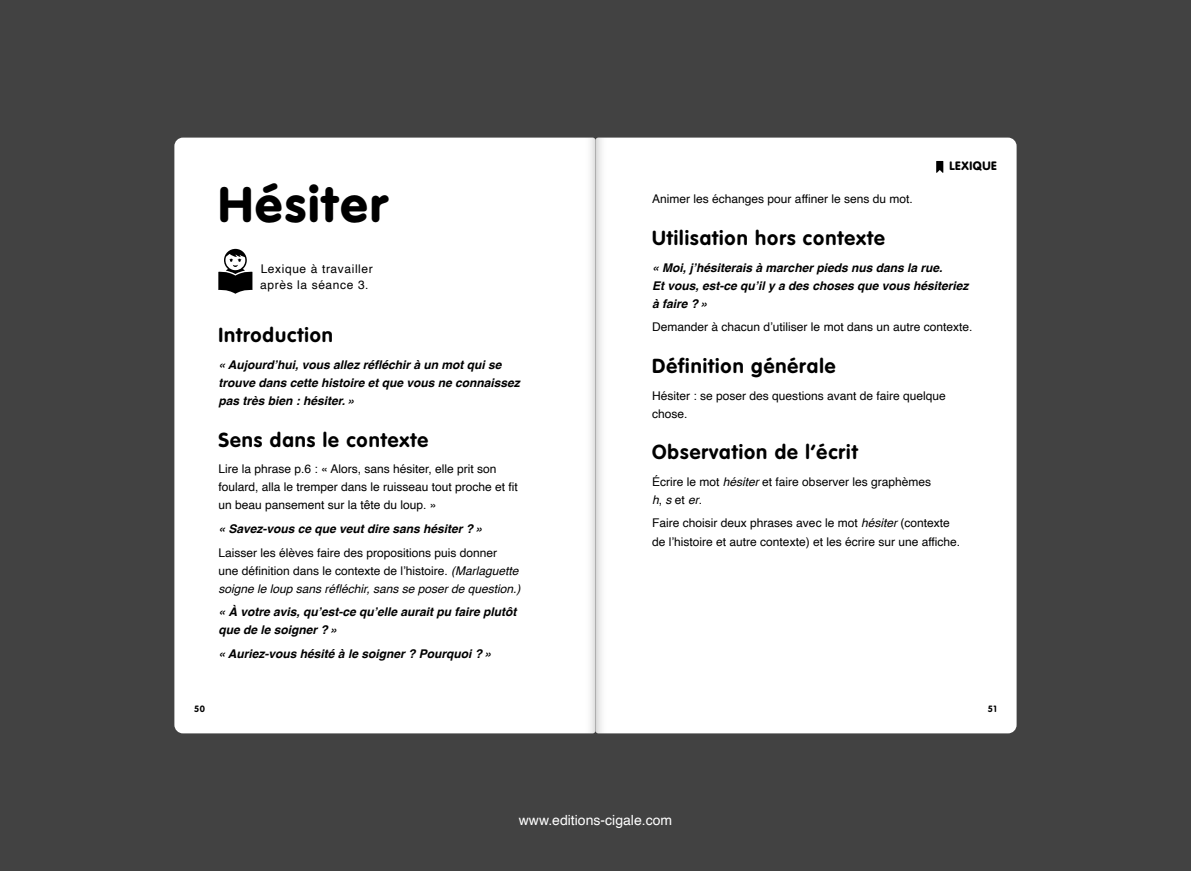
<style>
.page{position:relative;width:1191px;height:871px;background:#fff}
.page>*{position:absolute;margin:0;border:0;box-sizing:border-box;transform-origin:0 0}
.t1{font:300 253px "VAG Rounded Std";color:#000}
.t2{font:900 49px "VAG Rounded Std";letter-spacing:.05em;color:#000}
.t3{font:700 20px "VAG Rounded Std";letter-spacing:.05em;color:#000}
.t4{font:14px "Helvetica";color:#fff}
.t5{font:12px/18px "Helvetica";color:#000}
.t6{font:italic 700 12px/18px "Helvetica";color:#000}
.t7{font:12px/16.8px "Helvetica";letter-spacing:.05em;color:#000}
.t8{font:900 12px "VAG Rounded Std";letter-spacing:.05em;color:#000}
.t9{font:700 9px "VAG Rounded Std";color:#000}
.s1{font-style:italic}
</style>
<div class="page">
<div style="left:0;top:0;width:1191px;height:870px;background:#424242"></div>
<div style="left:174px;top:137px;width:421px;height:596px;background:#fff"></div>
<div style="left:595px;top:137px;width:421px;height:596px;background:#fff"></div>
<h2 class="t2" style="left:218px;top:175px;width:171px">Hésiter</h2>
<p class="t7" style="left:260px;top:260px;width:114px">Lexique à travailler après la séance 3.</p>
<h3 class="t3" style="left:218px;top:323px;width:116px">Introduction</h3>
<p class="t6" style="left:218px;top:356px;width:303px">« Aujourd’hui, vous allez réfléchir à un mot qui se trouve dans cette histoire et que vous ne connaissez pas très bien : hésiter. »</p>
<h3 class="t3" style="left:218px;top:428px;width:211px">Sens dans le contexte</h3>
<p class="t5" style="left:218px;top:460px;width:301px">Lire la phrase p.6 : « Alors, sans hésiter, elle prit son foulard, alla le tremper dans le ruisseau tout proche et fit un beau pansement sur la tête du loup. »</p>
<p class="t6" style="left:218px;top:519px;width:266px">« Savez-vous ce que veut dire sans hésiter ? »</p>
<p class="t5" style="left:218px;top:543px;width:304px">Laisser les élèves faire des propositions puis donner<br>une définition dans le contexte de l’histoire. <span class="s1">(Marlaguette soigne le loup sans réfléchir, sans se poser de question.)</span></p>
<p class="t6" style="left:218px;top:603px;width:300px">« À votre avis, qu’est-ce qu’elle aurait pu faire plutôt que de le soigner ? »</p>
<p class="t6" style="left:218px;top:644px;width:275px">« Auriez-vous hésité à le soigner ? Pourquoi ? »</p>
<p class="t9" style="left:194px;top:703px;width:12px">50</p>
<p class="t8" style="left:949px;top:158px;width:49px">LEXIQUE</p>
<p class="t5" style="left:652px;top:190px;width:262px">Animer les échanges pour affiner le sens du mot.</p>
<h3 class="t3" style="left:652px;top:226px;width:234px">Utilisation hors contexte</h3>
<p class="t6" style="left:652px;top:258px;width:318px">« Moi, j’hésiterais à marcher pieds nus dans la rue.<br>Et vous, est-ce qu’il y a des choses que vous hésiteriez à faire ? »</p>
<p class="t5" style="left:652px;top:318px;width:322px">Demander à chacun d’utiliser le mot dans un autre contexte.</p>
<h3 class="t3" style="left:652px;top:354px;width:185px">Définition générale</h3>
<p class="t5" style="left:652px;top:386px;width:295px">Hésiter : se poser des questions avant de faire quelque chose.</p>
<h3 class="t3" style="left:652px;top:440px;width:207px">Observation de l’écrit</h3>
<p class="t5" style="left:652px;top:473px;width:280px">Écrire le mot <span class="s1">hésiter</span> et faire observer les graphèmes <span class="s1">h</span>, <span class="s1">s</span> et <span class="s1">er</span>.</p>
<p class="t5" style="left:652px;top:514px;width:309px">Faire choisir deux phrases avec le mot <span class="s1">hésiter</span> (contexte de l’histoire et autre contexte) et les écrire sur une affiche.</p>
<h1 class="t1" style="left:654px;top:300px;width:305px">A5</h1>
<p class="t9" style="left:987px;top:703px;width:10px">51</p>
<p class="t4" style="left:519px;top:809px;width:155px">www.editions-cigale.com</p>
</div>
